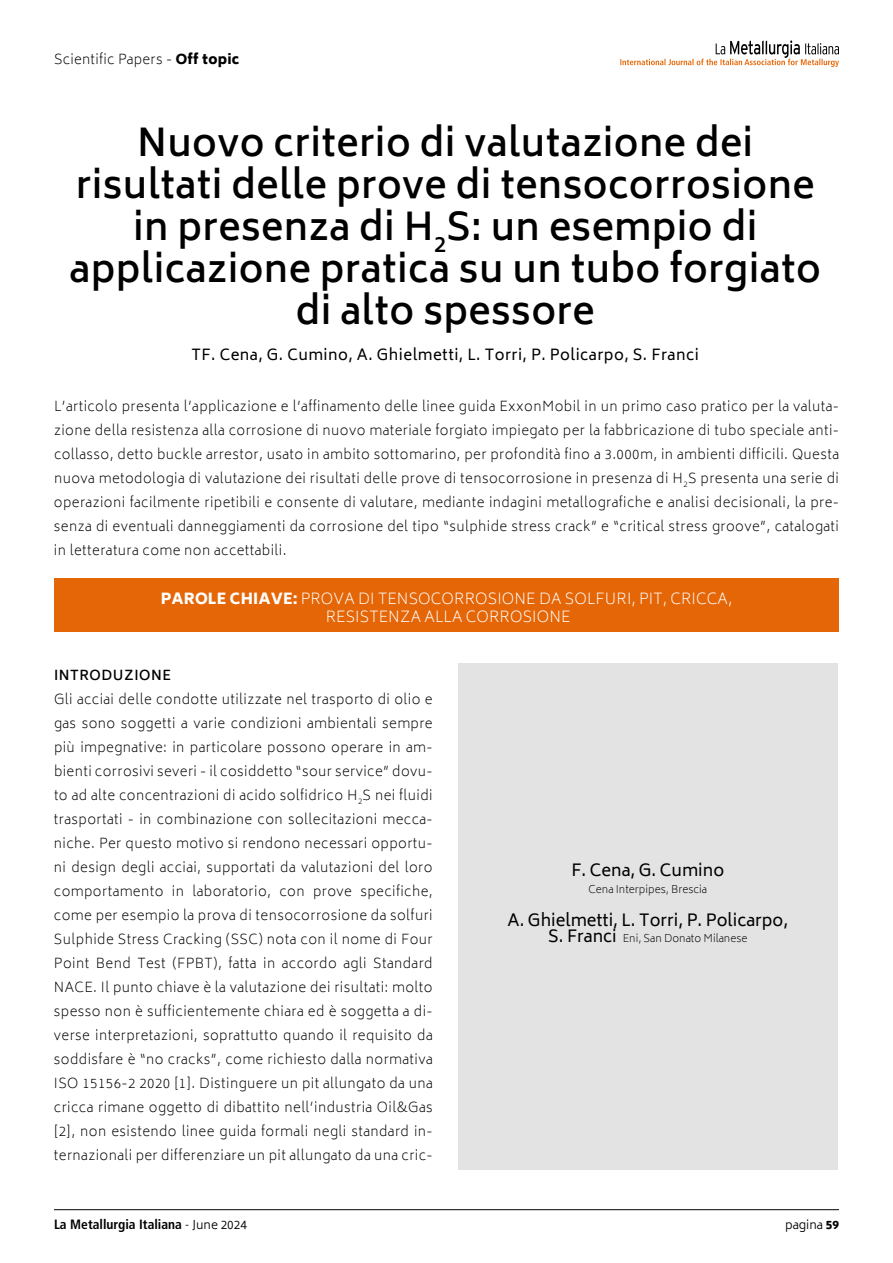
<style>
.page{position:relative;width:893px;height:1263px;background:#fff}
.page>*{position:absolute;margin:0;border:0;box-sizing:border-box;transform-origin:0 0}
.t1{font:600 37.5px/42px "Biryani";letter-spacing:.01em;color:#000;text-align:center}
.t2{font:16.5px "Biryani";color:#000}
.t3{font:200 15px/18px "Biryani";letter-spacing:.01em;color:#fff;text-align:center}
.t4{font:15px "Biryani";letter-spacing:.03em;color:#000}
.t5{font:200 13.5px/24px "Biryani";letter-spacing:.03em;color:#000;text-align:justify}
.t6{font:700 condensed 13.5px "Frutiger LT Std";color:#000}
.t7{font:600 13.5px "Biryani";letter-spacing:.04em;color:#000}
.t8{font:300 12px "Biryani";color:#000}
.t9{font:200 10.5px "Biryani";color:#000}
.s1{font-weight:800}
.s2{font-weight:400;font-size:16.5px}
.s3{font-weight:300}
.s4{font-family:"Biryani";font-weight:300;font-stretch:normal;font-size:12px}
</style>
<div class="page">
<hr style="left:54px;top:1209px;width:785px;height:1px;background:#000">
<svg style="left:620px;top:40px;width:219px;height:27px"></svg>
<div style="left:458px;top:663px;width:380px;height:506px;background:#e3e3e3"></div>
<div style="left:54px;top:578px;width:785px;height:53px;background:#e56606"></div>
<p class="t5" style="left:54px;top:48px;width:187px">Scientific Papers - <span class="s1">Off topic</span></p>
<h1 class="t1" style="left:70px;top:122px;width:753px">Nuovo criterio di valutazione dei risultati delle prove di tensocorrosione in presenza di H<sub>2</sub>S: un esempio di applicazione pratica su un tubo forgiato di alto spessore</h1>
<p class="t4" style="left:192px;top:346px;width:509px">TF. Cena, G. Cumino, A. Ghielmetti, L. Torri, P. Policarpo, S. Franci</p>
<p class="t5" style="left:54px;top:394px;width:786px">L’articolo presenta l’applicazione e l’affinamento delle linee guida ExxonMobil in un primo caso pratico per la valuta&shy;zione della resistenza alla corrosione di nuovo materiale forgiato impiegato per la fabbricazione di tubo speciale anti&shy;collasso, detto buckle arrestor, usato in ambito sottomarino, per profondità fino a 3.000m, in ambienti difficili. Questa nuova metodologia di valutazione dei risultati delle prove di tensocorrosione in presenza di H<sub>2</sub>S presenta una serie di operazioni facilmente ripetibili e consente di valutare, mediante indagini metallografiche e analisi decisionali, la pre&shy;senza di eventuali danneggiamenti da corrosione del tipo “sulphide stress crack” e “critical stress groove”, catalogati in letteratura come non accettabili.</p>
<p class="t3" style="left:161px;top:590px;width:573px"><span class="s1">PAROLE CHIAVE:</span> PROVA DI TENSOCORROSIONE DA SOLFURI, PIT, CRICCA,<br>RESISTENZA ALLA CORROSIONE</p>
<p class="t7" style="left:54px;top:667px;width:118px">INTRODUZIONE</p>
<p class="t5" style="left:54px;top:687px;width:380px">Gli acciai delle condotte utilizzate nel trasporto di olio e gas sono soggetti a varie condizioni ambientali sempre più impegnative: in particolare possono operare in am&shy;bienti corrosivi severi - il cosiddetto “sour service” dovu&shy;to ad alte concentrazioni di acido solfidrico H<sub>2</sub>S nei fluidi trasportati - in combinazione con sollecitazioni mecca&shy;niche. Per questo motivo si rendono necessari opportu&shy;ni design degli acciai, supportati da valutazioni del loro comportamento in laboratorio, con prove specifiche, come per esempio la prova di tensocorrosione da solfuri Sulphide Stress Cracking (SSC) nota con il nome di Four Point Bend Test (FPBT), fatta in accordo agli Standard NACE. Il punto chiave è la valutazione dei risultati: molto spesso non è sufficientemente chiara ed è soggetta a di&shy;verse interpretazioni, soprattutto quando il requisito da soddisfare è “no cracks”, come richiesto dalla normativa ISO 15156-2 2020 [1]. Distinguere un pit allungato da una cricca rimane oggetto di dibattito nell’industria Oil&amp;Gas [2], non esistendo linee guida formali negli standard in&shy;ternazionali per differenziare un pit allungato da una cric-</p>
<p class="t2" style="left:571px;top:861px;width:154px">F. Cena, G. Cumino</p>
<p class="t9" style="left:589px;top:883px;width:120px">Cena Interpipes, Brescia</p>
<p class="t2" style="left:508px;top:910px;width:282px">A. Ghielmetti, L. Torri, P. Policarpo,</p>
<p class="t9" style="left:548px;top:932px;width:201px"><span class="s2">S. Franci</span> Eni, San Donato Milanese</p>
<p class="t6" style="left:54px;top:1216px;width:195px">La Metallurgia Italiana <span class="s3">-</span> <span class="s4">June 2024</span></p>
<p class="t8" style="left:785px;top:1218px;width:55px">pagina <span class="s1">59</span></p>
</div>
